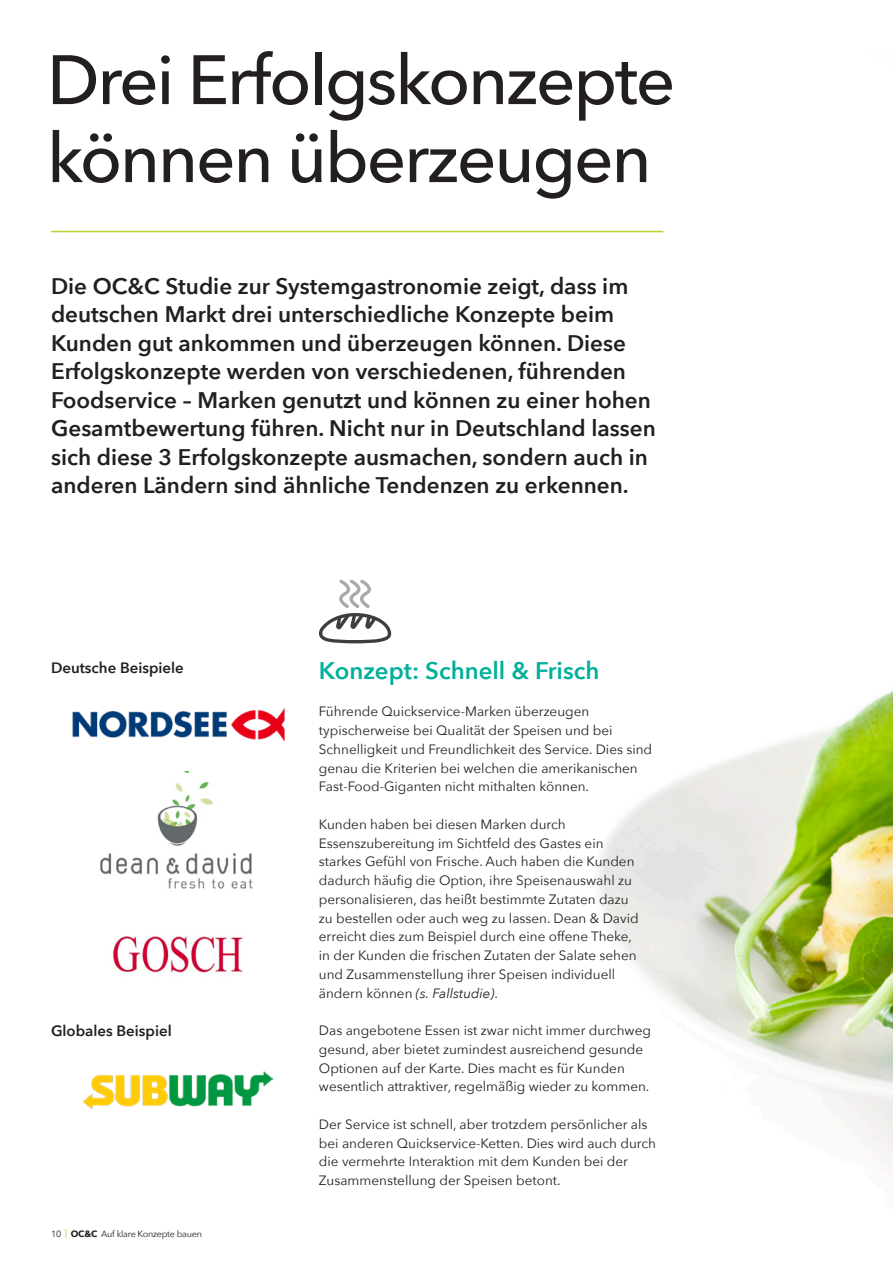
<style>
.page{position:relative;width:893px;height:1263px;background:#fff}
.page>*{position:absolute;margin:0;border:0;box-sizing:border-box;transform-origin:0 0}
.A_Head{font:500 69px/78px "Avenir Next";letter-spacing:-.03em;color:#231f20}
.B_Head{font:600 24px "Avenir Next";color:#00b09b}
.Intro_copy{font:600 22.5px/28.5px "Avenir Next";color:#231f20}
.B_Head-2{font:600 15px "Avenir Next";color:#231f20}
.Body_copy{font:13.5px/18.8px "Avenir Next";color:#231f20}
.t1{font:9px "Avenir Next";letter-spacing:-.025em;color:#231f20}
.s1{font-weight:700}
.s2{font-style:italic}
</style>
<div class="page">
<img style="left:598px;top:766px;width:295px;height:390px">
<img style="left:714px;top:690px;width:179px;height:311px">
<hr style="left:51px;top:231px;width:612px;height:1px;background:#bad432">
<img style="left:72px;top:708px;width:213px;height:34px">
<img style="left:100px;top:772px;width:153px;height:117px">
<img style="left:84px;top:1071px;width:189px;height:38px">
<img style="left:112px;top:936px;width:131px;height:37px">
<svg style="left:319px;top:579px;width:73px;height:64px"></svg>
<p class="A_Head" style="left:47px;top:39px;width:630px">Drei Erfolgskonzepte können überzeugen</p>
<p class="Intro_copy" style="left:51px;top:271px;width:606px">Die OC&amp;C Studie zur Systemgastronomie zeigt, dass im deutschen Markt drei unterschiedliche Konzepte beim Kunden gut ankommen und überzeugen können. Diese Erfolgskonzepte werden von verschiedenen, führenden Foodservice – Marken genutzt und können zu einer hohen Gesamtbewertung führen. Nicht nur in Deutschland lassen sich diese 3 Erfolgskonzepte ausmachen, sondern auch in anderen Ländern sind ähnliche Tendenzen zu erkennen.</p>
<p class="B_Head-2" style="left:51px;top:655px;width:134px">Deutsche Beispiele</p>
<p class="B_Head-2" style="left:51px;top:1017px;width:122px">Globales Beispiel</p>
<p class="t1" style="left:51px;top:1227px;width:153px">10 <sup>|</sup> <span class="s1">OC&amp;C</span> Auf klare Konzepte bauen</p>
<p class="B_Head" style="left:319px;top:650px;width:282px">Konzept: Schnell &amp; Frisch</p>
<p class="Body_copy" style="left:319px;top:702px;width:335px">Führende Quickservice-Marken überzeugen typischerweise bei Qualität der Speisen und bei Schnelligkeit und Freundlichkeit des Service. Dies sind genau die Kriterien bei welchen die amerikanischen Fast-Food-Giganten nicht mithalten können.</p>
<p class="Body_copy" style="left:319px;top:814px;width:321px">Kunden haben bei diesen Marken durch Essenszubereitung im Sichtfeld des Gastes ein starkes Gefühl von Frische. Auch haben die Kunden dadurch häufig die Option, ihre Speisenauswahl zu personalisieren, das heißt bestimmte Zutaten dazu zu bestellen oder auch weg zu lassen. Dean &amp; David erreicht dies zum Beispiel durch eine offene Theke, in der Kunden die frischen Zutaten der Salate sehen und Zusammenstellung ihrer Speisen individuell ändern können <span class="s2">(s. Fallstudie)</span>.</p>
<p class="Body_copy" style="left:319px;top:1020px;width:333px">Das angebotene Essen ist zwar nicht immer durchweg gesund, aber bietet zumindest ausreichend gesunde Optionen auf der Karte. Dies macht es für Kunden wesentlich attraktiver, regelmäßig wieder zu kommen.</p>
<p class="Body_copy" style="left:319px;top:1114px;width:339px">Der Service ist schnell, aber trotzdem persönlicher als bei anderen Quickservice-Ketten. Dies wird auch durch die vermehrte Interaktion mit dem Kunden bei der Zusammenstellung der Speisen betont.</p>
</div>
